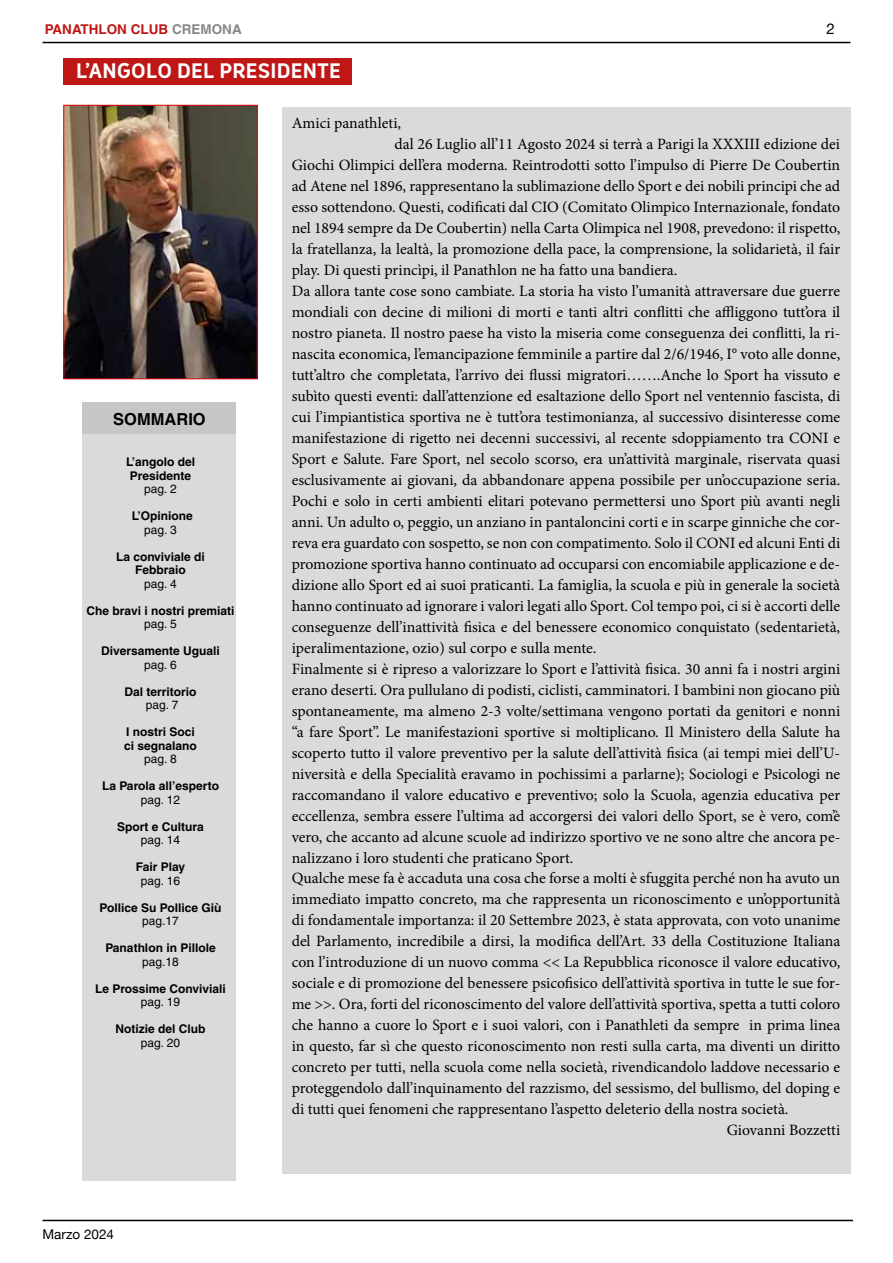
<style>
.page{position:relative;width:893px;height:1263px;background:#fff}
.page>*{position:absolute;margin:0;border:0;box-sizing:border-box;transform-origin:0 0}
.t1{font:700 19.5px "Oceania";letter-spacing:-.005em;color:#fff}
.t2{font:700 16.5px "Helvetica";color:#000}
.t3{font:15.75px "Minion Pro";color:#000}
.t4{font:15px "Helvetica Neue";color:#000}
.t5{font:700 13.5px "Helvetica";color:#be1716}
.t6{font:13.5px "Helvetica Neue";color:#000}
.t7{font:700 12px/13.5px "Helvetica";color:#000;text-align:center}
.t8{font:12px "Helvetica";color:#000}
.s1{color:#878787}
</style>
<div class="page">
<hr style="left:43px;top:1220px;width:810px;height:1px;background:#000">
<div style="left:64px;top:58px;width:288px;height:26px;background:#be1716"></div>
<img style="left:66px;top:107px;width:189px;height:270px">
<div style="left:83px;top:402px;width:153px;height:33px;background:#c6c6c6"></div>
<div style="left:83px;top:435px;width:153px;height:746px;background:#dadada"></div>
<div style="left:282px;top:107px;width:568px;height:1067px;background:#dadada"></div>
<hr style="left:43px;top:42px;width:807px;height:1px;background:#000">
<p class="t5" style="left:45px;top:21px;width:198px">PANATHLON CLUB <span class="s1">CREMONA</span></p>
<p class="t4" style="left:827px;top:18px;width:10px">2</p>
<p class="t1" style="left:76px;top:59px;width:266px">L’ANGOLO DEL PRESIDENTE</p>
<p class="t3" style="left:292px;top:112px;width:111px">Amici panathleti,</p>
<p class="t3" style="left:394px;top:133px;width:447px">dal 26 Luglio all’11 Agosto 2024 si terrà a Parigi la XXXIII edizione dei</p>
<p class="t3" style="left:292px;top:154px;width:550px">Giochi Olimpici dell’era moderna. Reintrodotti sotto l’impulso di Pierre De Coubertin</p>
<p class="t3" style="left:292px;top:175px;width:550px">ad Atene nel 1896, rappresentano la sublimazione dello Sport e dei nobili principi che ad</p>
<p class="t3" style="left:292px;top:196px;width:550px">esso sottendono. Questi, codificati dal CIO (Comitato Olimpico Internazionale, fondato</p>
<p class="t3" style="left:292px;top:217px;width:550px">nel 1894 sempre da De Coubertin) nella Carta Olimpica nel 1908, prevedono: il rispetto,</p>
<p class="t3" style="left:292px;top:238px;width:550px">la fratellanza, la lealtà, la promozione della pace, la comprensione, la solidarietà, il fair</p>
<p class="t3" style="left:292px;top:259px;width:387px">play. Di questi princìpi, il Panathlon ne ha fatto una bandiera.</p>
<p class="t3" style="left:292px;top:280px;width:550px">Da allora tante cose sono cambiate. La storia ha visto l’umanità attraversare due guerre</p>
<p class="t3" style="left:292px;top:301px;width:550px">mondiali con decine di milioni di morti e tanti altri conflitti che affliggono tutt’ora il</p>
<p class="t3" style="left:292px;top:322px;width:550px">nostro pianeta. Il nostro paese ha visto la miseria come conseguenza dei conflitti, la ri-</p>
<p class="t3" style="left:292px;top:343px;width:550px">nascita economica, l’emancipazione femminile a partire dal 2/6/1946, I° voto alle donne,</p>
<p class="t3" style="left:292px;top:364px;width:550px">tutt’altro che completata, l’arrivo dei flussi migratori…….Anche lo Sport ha vissuto e</p>
<p class="t3" style="left:292px;top:385px;width:550px">subìto questi eventi: dall’attenzione ed esaltazione dello Sport nel ventennio fascista, di</p>
<p class="t3" style="left:292px;top:406px;width:550px">cui l’impiantistica sportiva ne è tutt’ora testimonianza, al successivo disinteresse come</p>
<p class="t3" style="left:292px;top:427px;width:550px">manifestazione di rigetto nei decenni successivi, al recente sdoppiamento tra CONI e</p>
<p class="t3" style="left:292px;top:448px;width:550px">Sport e Salute. Fare Sport, nel secolo scorso, era un’attività marginale, riservata quasi</p>
<p class="t3" style="left:292px;top:469px;width:550px">esclusivamente ai giovani, da abbandonare appena possibile per un’occupazione seria.</p>
<p class="t3" style="left:292px;top:490px;width:550px">Pochi e solo in certi ambienti elitari potevano permettersi uno Sport più avanti negli</p>
<p class="t3" style="left:292px;top:511px;width:550px">anni. Un adulto o, peggio, un anziano in pantaloncini corti e in scarpe ginniche che cor-</p>
<p class="t3" style="left:292px;top:532px;width:550px">reva era guardato con sospetto, se non con compatimento. Solo il CONI ed alcuni Enti di</p>
<p class="t3" style="left:292px;top:553px;width:550px">promozione sportiva hanno continuato ad occuparsi con encomiabile applicazione e de-</p>
<p class="t3" style="left:292px;top:574px;width:550px">dizione allo Sport ed ai suoi praticanti. La famiglia, la scuola e più in generale la società</p>
<p class="t3" style="left:292px;top:595px;width:550px">hanno continuato ad ignorare i valori legati allo Sport. Col tempo poi, ci si è accorti delle</p>
<p class="t3" style="left:292px;top:616px;width:550px">conseguenze dell’inattività fisica e del benessere economico conquistato (sedentarietà,</p>
<p class="t3" style="left:292px;top:637px;width:306px">iperalimentazione, ozio) sul corpo e sulla mente.</p>
<p class="t3" style="left:292px;top:658px;width:550px">Finalmente si è ripreso a valorizzare lo Sport e l’attività fisica. 30 anni fa i nostri argini</p>
<p class="t3" style="left:292px;top:679px;width:550px">erano deserti. Ora pullulano di podisti, ciclisti, camminatori. I bambini non giocano più</p>
<p class="t3" style="left:292px;top:700px;width:550px">spontaneamente, ma almeno 2-3 volte/settimana vengono portati da genitori e nonni</p>
<p class="t3" style="left:292px;top:721px;width:550px">“a fare Sport”. Le manifestazioni sportive si moltiplicano. Il Ministero della Salute ha</p>
<p class="t3" style="left:292px;top:742px;width:550px">scoperto tutto il valore preventivo per la salute dell’attività fisica (ai tempi miei dell’U-</p>
<p class="t3" style="left:292px;top:763px;width:550px">niversità e della Specialità eravamo in pochissimi a parlarne); Sociologi e Psicologi ne</p>
<p class="t3" style="left:292px;top:784px;width:550px">raccomandano il valore educativo e preventivo; solo la Scuola, agenzia educativa per</p>
<p class="t3" style="left:292px;top:805px;width:550px">eccellenza, sembra essere l’ultima ad accorgersi dei valori dello Sport, se è vero, com’è</p>
<p class="t3" style="left:292px;top:826px;width:550px">vero, che accanto ad alcune scuole ad indirizzo sportivo ve ne sono altre che ancora pe-</p>
<p class="t3" style="left:292px;top:847px;width:283px">nalizzano i loro studenti che praticano Sport.</p>
<p class="t3" style="left:292px;top:868px;width:550px">Qualche mese fa è accaduta una cosa che forse a molti è sfuggita perché non ha avuto un</p>
<p class="t3" style="left:292px;top:889px;width:550px">immediato impatto concreto, ma che rappresenta un riconoscimento e un’opportunità</p>
<p class="t3" style="left:292px;top:910px;width:550px">di fondamentale importanza: il 20 Settembre 2023, è stata approvata, con voto unanime</p>
<p class="t3" style="left:292px;top:931px;width:550px">del Parlamento, incredibile a dirsi, la modifica dell’Art. 33 della Costituzione Italiana</p>
<p class="t3" style="left:292px;top:952px;width:550px">con l’introduzione di un nuovo comma &lt;&lt; La Repubblica riconosce il valore educativo,</p>
<p class="t3" style="left:292px;top:973px;width:550px">sociale e di promozione del benessere psicofisico dell’attività sportiva in tutte le sue for-</p>
<p class="t3" style="left:292px;top:994px;width:550px">me &gt;&gt;. Ora, forti del riconoscimento del valore dell’attività sportiva, spetta a tutti coloro</p>
<p class="t3" style="left:292px;top:1015px;width:550px">che hanno a cuore lo Sport e i suoi valori, con i Panathleti da sempre in prima linea</p>
<p class="t3" style="left:292px;top:1036px;width:550px">in questo, far sì che questo riconoscimento non resti sulla carta, ma diventi un diritto</p>
<p class="t3" style="left:292px;top:1057px;width:550px">concreto per tutti, nella scuola come nella società, rivendicandolo laddove necessario e</p>
<p class="t3" style="left:292px;top:1078px;width:550px">proteggendolo dall’inquinamento del razzismo, del sessismo, del bullismo, del doping e</p>
<p class="t3" style="left:292px;top:1099px;width:498px">di tutti quei fenomeni che rappresentano l’aspetto deleterio della nostra società.</p>
<p class="t3" style="left:727px;top:1120px;width:115px">Giovanni Bozzetti</p>
<p class="t2" style="left:113px;top:409px;width:94px">SOMMARIO</p>
<p class="t7" style="left:126px;top:455px;width:71px">L’angolo del<br>Presidente</p>
<p class="t8" style="left:144px;top:482px;width:34px">pag. 2</p>
<p class="t7" style="left:132px;top:509px;width:62px">L’Opinione</p>
<p class="t8" style="left:144px;top:522px;width:34px">pag. 3</p>
<p class="t7" style="left:116px;top:549px;width:90px">La conviviale di<br>Febbraio</p>
<p class="t8" style="left:144px;top:576px;width:34px">pag. 4</p>
<p class="t7" style="left:87px;top:603px;width:149px">Che bravi i nostri premiati</p>
<p class="t8" style="left:144px;top:617px;width:34px">pag. 5</p>
<p class="t7" style="left:101px;top:644px;width:120px">Diversamente Uguali</p>
<p class="t8" style="left:144px;top:657px;width:34px">pag. 6</p>
<p class="t7" style="left:125px;top:684px;width:74px">Dal territorio</p>
<p class="t8" style="left:146px;top:698px;width:34px">pag. 7</p>
<p class="t7" style="left:124px;top:725px;width:74px;text-align:left">I nostri Soci ci segnalano</p>
<p class="t8" style="left:144px;top:752px;width:34px">pag. 8</p>
<p class="t7" style="left:102px;top:779px;width:119px">La Parola all’esperto</p>
<p class="t8" style="left:141px;top:792px;width:41px">pag. 12</p>
<p class="t7" style="left:117px;top:819px;width:88px">Sport e Cultura</p>
<p class="t8" style="left:141px;top:833px;width:41px">pag. 14</p>
<p class="t7" style="left:136px;top:860px;width:51px">Fair Play</p>
<p class="t8" style="left:141px;top:873px;width:41px">pag. 16</p>
<p class="t7" style="left:100px;top:900px;width:123px">Pollice Su Pollice Giù</p>
<p class="t8" style="left:142px;top:914px;width:38px">pag.17</p>
<p class="t7" style="left:105px;top:941px;width:112px">Panathlon in Pillole</p>
<p class="t8" style="left:142px;top:954px;width:38px">pag.18</p>
<p class="t7" style="left:95px;top:981px;width:132px">Le Prossime Conviviali</p>
<p class="t8" style="left:141px;top:995px;width:41px">pag. 19</p>
<p class="t7" style="left:116px;top:1022px;width:92px">Notizie del Club</p>
<p class="t8" style="left:141px;top:1035px;width:41px">pag. 20</p>
<p class="t6" style="left:43px;top:1224px;width:73px">Marzo 2024</p>
</div>
